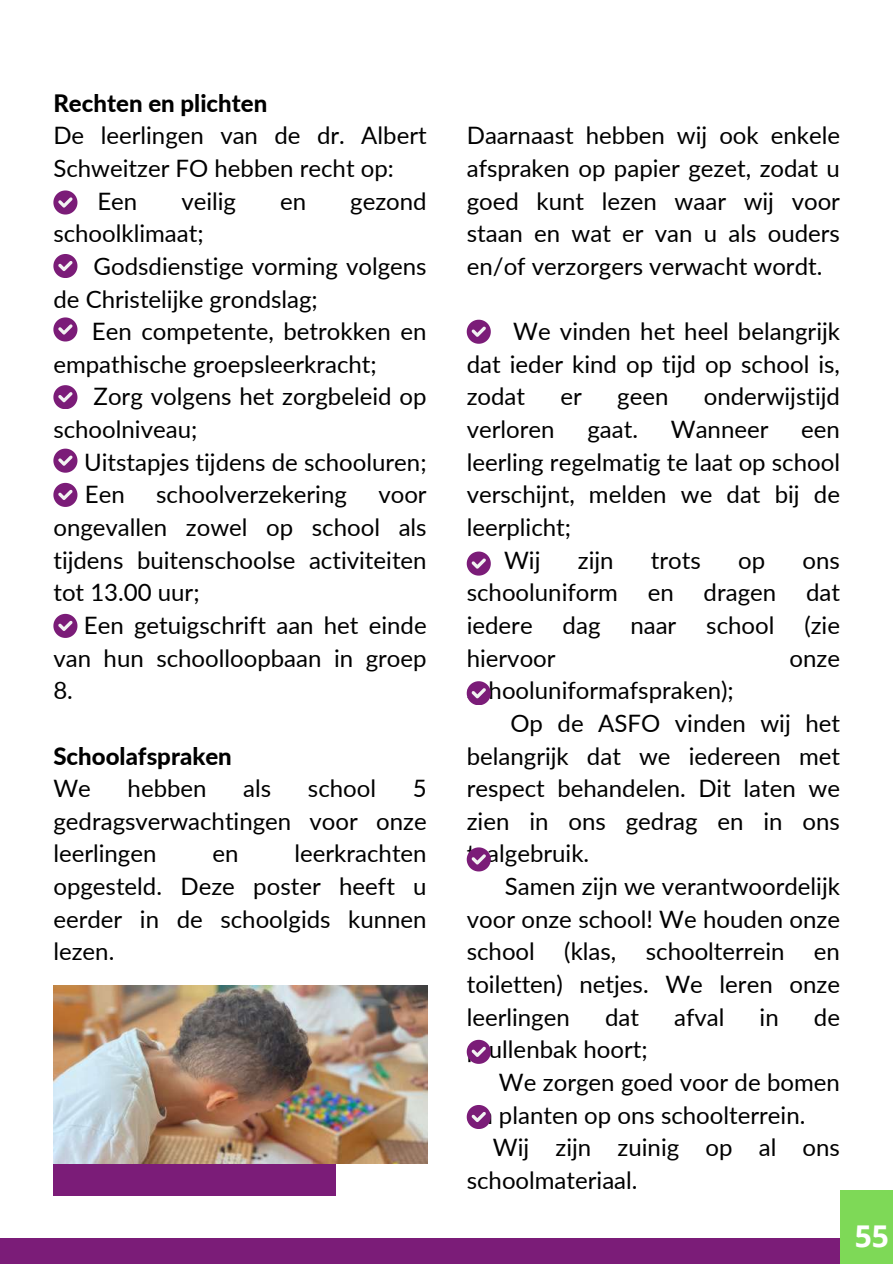
<style>
.page{position:relative;width:893px;height:1264px;background:#fff}
.page>*{position:absolute;margin:0;border:0;box-sizing:border-box;transform-origin:0 0}
.t1{font:700 30px "Open Sans";color:#fff}
.t2{font:24px/32.7px "Lato";color:#000;text-align:justify}
.t3{font:800 24px "Lato";color:#000}
</style>
<div class="page">
<div style="left:0;top:1238px;width:892px;height:25px;background:#7b1c78"></div>
<div style="left:840px;top:1190px;width:52px;height:73px;background:#7ed957"></div>
<div style="left:53px;top:1130px;width:282px;height:65px;background:#7b1c78"></div>
<img style="left:53px;top:985px;width:374px;height:178px">
<svg style="left:53px;top:190px;width:24px;height:24px"></svg>
<svg style="left:53px;top:385px;width:24px;height:24px"></svg>
<svg style="left:53px;top:317px;width:24px;height:24px"></svg>
<svg style="left:53px;top:254px;width:24px;height:23px"></svg>
<svg style="left:53px;top:448px;width:24px;height:24px"></svg>
<svg style="left:53px;top:483px;width:24px;height:23px"></svg>
<svg style="left:53px;top:614px;width:24px;height:23px"></svg>
<svg style="left:466px;top:320px;width:24px;height:23px"></svg>
<svg style="left:466px;top:551px;width:24px;height:24px"></svg>
<svg style="left:466px;top:847px;width:24px;height:24px"></svg>
<svg style="left:466px;top:681px;width:24px;height:24px"></svg>
<svg style="left:466px;top:1105px;width:24px;height:23px"></svg>
<svg style="left:466px;top:1039px;width:24px;height:24px"></svg>
<p class="t3" style="left:53px;top:88px;width:215px">Rechten en plichten</p>
<p class="t2" style="left:53px;top:119px;width:375px">De leerlingen van de dr. Albert</p>
<p class="t2" style="left:53px;top:151px;width:342px">Schweitzer FO hebben recht op:</p>
<p class="t2" style="left:97px;top:184px;width:41px">Een</p>
<p class="t2" style="left:181px;top:184px;width:56px">veilig</p>
<p class="t2" style="left:280px;top:184px;width:28px">en</p>
<p class="t2" style="left:350px;top:184px;width:78px">gezond</p>
<p class="t2" style="left:53px;top:217px;width:152px">schoolklimaat;</p>
<p class="t2" style="left:94px;top:249px;width:334px">Godsdienstige vorming volgens</p>
<p class="t2" style="left:53px;top:282px;width:266px">de Christelijke grondslag;</p>
<p class="t2" style="left:92px;top:314px;width:336px">Een competente, betrokken en</p>
<p class="t2" style="left:53px;top:347px;width:325px">empathische groepsleerkracht;</p>
<p class="t2" style="left:93px;top:380px;width:334px">Zorg volgens het zorgbeleid op</p>
<p class="t2" style="left:53px;top:412px;width:145px">schoolniveau;</p>
<p class="t2" style="left:84px;top:445px;width:344px">Uitstapjes tijdens de schooluren;</p>
<p class="t2" style="left:85px;top:478px;width:41px">Een</p>
<p class="t2" style="left:156px;top:478px;width:192px">schoolverzekering</p>
<p class="t2" style="left:53px;top:478px;width:375px;text-indent:325px">voor ongevallen zowel op school als tijdens buitenschoolse activiteiten tot 13.00 uur;</p>
<p class="t2" style="left:53px;top:608px;width:375px;text-indent:31px">Een getuigschrift aan het einde van hun schoolloopbaan in groep 8.</p>
<p class="t3" style="left:53px;top:740px;width:180px">Schoolafspraken</p>
<p class="t2" style="left:53px;top:771px;width:39px">We</p>
<p class="t2" style="left:128px;top:771px;width:80px">hebben</p>
<p class="t2" style="left:243px;top:771px;width:29px">als</p>
<p class="t2" style="left:308px;top:771px;width:70px">school</p>
<p class="t2" style="left:53px;top:771px;width:375px;text-indent:359px">5 gedragsverwachtingen voor onze leerlingen</p>
<p class="t2" style="left:53px;top:836px;width:375px;text-indent:241px">leerkrachten opgesteld. Deze poster heeft u eerder in de schoolgids kunnen lezen.</p>
<p class="t2" style="left:212px;top:836px;width:28px">en</p>
<p class="t2" style="left:466px;top:119px;width:375px">Daarnaast hebben wij ook enkele afspraken op papier gezet, zodat u goed kunt lezen waar wij voor staan en wat er van u als ouders en/of verzorgers verwacht wordt.</p>
<p class="t2" style="left:466px;top:314px;width:375px;text-indent:46px">We vinden het heel belangrijk dat ieder kind op tijd op school is, zodat</p>
<p class="t2" style="left:560px;top:380px;width:23px">er</p>
<p class="t2" style="left:617px;top:380px;width:53px">geen</p>
<p class="t2" style="left:703px;top:380px;width:138px">onderwijstijd</p>
<p class="t2" style="left:466px;top:412px;width:89px">verloren</p>
<p class="t2" style="left:587px;top:412px;width:52px">gaat.</p>
<p class="t2" style="left:670px;top:412px;width:99px">Wanneer</p>
<p class="t2" style="left:801px;top:412px;width:40px">een</p>
<p class="t2" style="left:466px;top:445px;width:375px">leerling regelmatig te laat op school</p>
<p class="t2" style="left:466px;top:478px;width:375px">verschijnt, melden we dat bij de</p>
<p class="t2" style="left:466px;top:510px;width:106px">leerplicht;</p>
<p class="t2" style="left:504px;top:543px;width:38px">Wij</p>
<p class="t2" style="left:577px;top:543px;width:37px">zijn</p>
<p class="t2" style="left:651px;top:543px;width:51px">trots</p>
<p class="t2" style="left:738px;top:543px;width:29px">op</p>
<p class="t2" style="left:466px;top:543px;width:375px;text-indent:336px">ons schooluniform en dragen dat iedere dag naar school (zie hiervoor</p>
<p class="t2" style="left:789px;top:641px;width:52px">onze</p>
<p class="t2" style="left:466px;top:673px;width:268px">schooluniformafspraken);</p>
<p class="t2" style="left:510px;top:706px;width:331px">Op de ASFO vinden wij het</p>
<p class="t2" style="left:466px;top:739px;width:375px">belangrijk dat we iedereen met</p>
<p class="t2" style="left:466px;top:771px;width:375px">respect behandelen. Dit laten we</p>
<p class="t2" style="left:466px;top:804px;width:375px">zien in ons gedrag en in ons</p>
<p class="t2" style="left:466px;top:836px;width:124px">taalgebruik.</p>
<p class="t2" style="left:505px;top:869px;width:336px">Samen zijn we verantwoordelijk</p>
<p class="t2" style="left:466px;top:902px;width:375px">voor onze school! We houden onze</p>
<p class="t2" style="left:466px;top:934px;width:375px">school (klas, schoolterrein en</p>
<p class="t2" style="left:466px;top:967px;width:375px">toiletten) netjes. We leren onze</p>
<p class="t2" style="left:466px;top:1000px;width:105px">leerlingen</p>
<p class="t2" style="left:605px;top:1000px;width:35px">dat</p>
<p class="t2" style="left:674px;top:1000px;width:52px">afval</p>
<p class="t2" style="left:759px;top:1000px;width:21px">in</p>
<p class="t2" style="left:813px;top:1000px;width:28px">de</p>
<p class="t2" style="left:466px;top:1032px;width:182px">prullenbak hoort;</p>
<p class="t2" style="left:499px;top:1065px;width:342px">We zorgen goed voor de bomen</p>
<p class="t2" style="left:466px;top:1097px;width:340px">en planten op ons schoolterrein.</p>
<p class="t2" style="left:493px;top:1130px;width:348px">Wij zijn zuinig op al ons</p>
<p class="t2" style="left:466px;top:1163px;width:172px">schoolmateriaal.</p>
<p class="t1" style="left:854px;top:1214px;width:36px">55</p>
</div>
